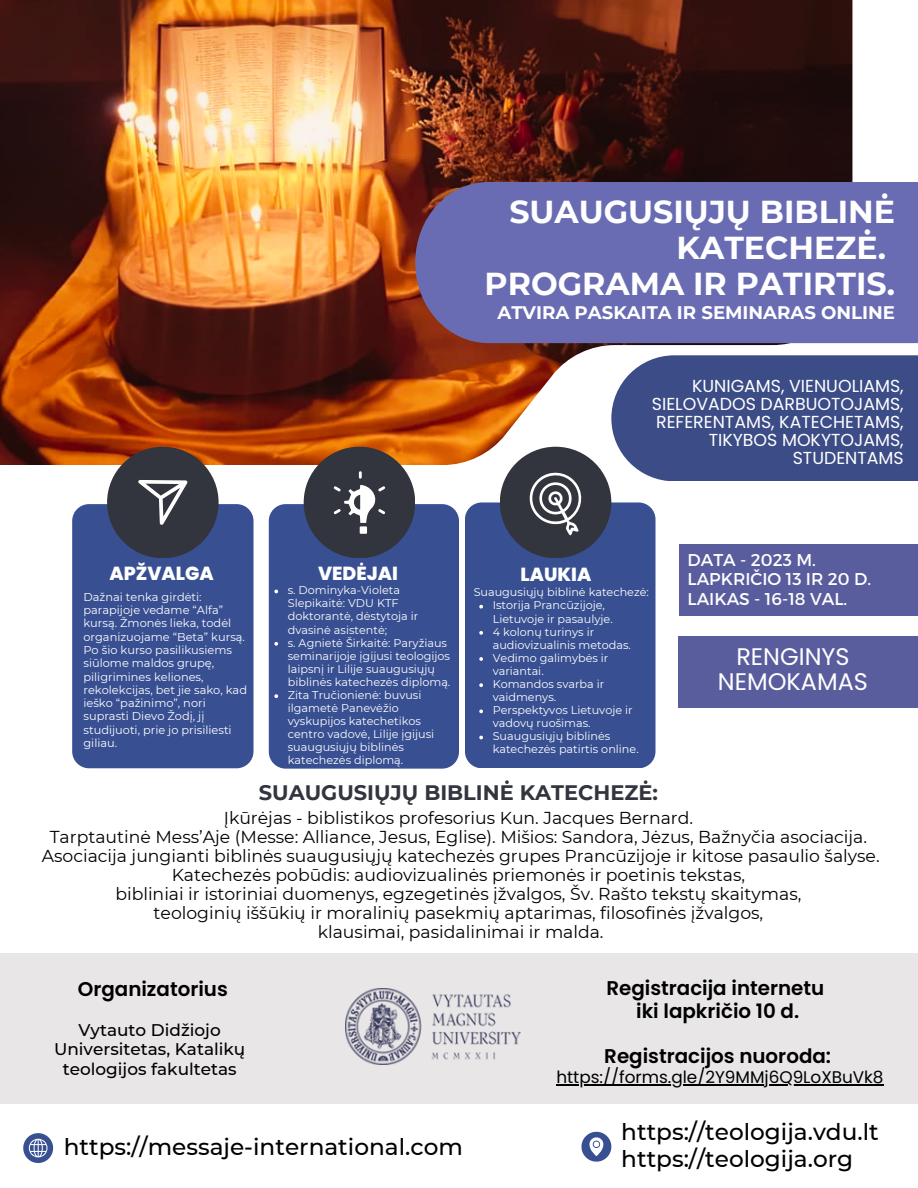
<style>
.page{position:relative;width:918px;height:1188px;background:#fff}
.page>*{position:absolute;margin:0;border:0;box-sizing:border-box;transform-origin:0 0}
.t1{font:700 31.65px/36px "Montserrat";color:#fff;text-align:right}
.t2{font:24px/25.8px "Poppins";color:#fff;text-align:center}
.t3{font:500 23.25px "Montserrat";color:#000}
.t4{font:700 21px "Montserrat";color:#32353e}
.t5{font:600 19.8px "Poppins";color:#000}
.t6{font:800 18.9px "Poppins";color:#fff}
.t7{font:700 18.15px "Montserrat";color:#fff}
.t8{font:17.4px/18px "Poppins";color:#fff;text-align:right}
.t9{font:17.25px "Montserrat";color:#000}
.t10{font:17.1px "Montserrat";color:#fff}
.t11{font:500 16.95px/19.6px "Montserrat";color:#000;text-align:center}
.t12{font:16.8px "Poppins";color:#000}
.t13{font:11.4px/13.2px "Montserrat";color:#fff}
.t14{font:11.25px/13px "Montserrat";color:#fff}
</style>
<div class="page">
<img style="left:0;top:0;width:852px;height:465px">
<div style="left:611px;top:355px;width:307px;height:126px;background:#3c4c86"></div>
<div style="left:679px;top:544px;width:239px;height:71px;background:#5a5d9d"></div>
<div style="left:678px;top:637px;width:240px;height:71px;background:#5a5d9d"></div>
<div style="left:72px;top:504px;width:182px;height:264px;background:#384f92;border-radius:17px"></div>
<div style="left:107px;top:447px;width:112px;height:111px;background:#32353e;border-radius:50%"></div>
<div style="left:269px;top:504px;width:190px;height:265px;background:#384f92;border-radius:17px"></div>
<div style="left:304px;top:447px;width:111px;height:111px;background:#32353e;border-radius:50%"></div>
<div style="left:465px;top:502px;width:191px;height:266px;background:#384f92;border-radius:17px"></div>
<div style="left:500px;top:447px;width:111px;height:111px;background:#32353e;border-radius:50%"></div>
<div style="left:0;top:953px;width:918px;height:151px;background:#e8e6e6"></div>
<div style="left:415px;top:182px;width:503px;height:161px;background:#696cb3"></div>
<svg style="left:23px;top:1133px;width:30px;height:30px"></svg>
<svg style="left:581px;top:1132px;width:30px;height:30px"></svg>
<svg style="left:138px;top:480px;width:50px;height:45px"></svg>
<svg style="left:334px;top:471px;width:51px;height:63px"></svg>
<svg style="left:530px;top:472px;width:52px;height:63px"></svg>
<img style="left:345px;top:989px;width:176px;height:75px">
<svg style="left:274px;top:590px;width:4px;height:3px"></svg>
<svg style="left:274px;top:642px;width:4px;height:4px"></svg>
<svg style="left:274px;top:694px;width:4px;height:4px"></svg>
<svg style="left:479px;top:605px;width:4px;height:4px"></svg>
<svg style="left:479px;top:631px;width:4px;height:4px"></svg>
<svg style="left:479px;top:657px;width:4px;height:4px"></svg>
<svg style="left:479px;top:683px;width:4px;height:4px"></svg>
<svg style="left:479px;top:709px;width:4px;height:4px"></svg>
<svg style="left:479px;top:736px;width:4px;height:3px"></svg>
<hr style="left:556px;top:1084px;width:328px;height:1px;background:#000">
<p class="t1" style="left:509px;top:194px;width:387px">SUAUGUSIŲJŲ BIBLINĖ<br>KATECHEZĖ.</p>
<p class="t1" style="left:485px;top:266px;width:412px">PROGRAMA IR PATIRTIS.</p>
<p class="t7" style="left:497px;top:301px;width:399px">ATVIRA PASKAITA IR SEMINARAS ONLINE</p>
<p class="t8" style="left:652px;top:377px;width:253px">KUNIGAMS, VIENUOLIAMS,<br>SIELOVADOS DARBUOTOJAMS,<br>REFERENTAMS, KATECHETAMS,<br>TIKYBOS MOKYTOJAMS,<br>STUDENTAMS</p>
<p class="t6" style="left:110px;top:560px;width:106px">APŽVALGA</p>
<p class="t13" style="left:83px;top:590px;width:165px">Dažnai tenka girdėti: parapijoje vedame “Alfa” kursą. Žmonės lieka, todėl organizuojame “Beta” kursą.<br>Po šio kurso pasilikusiems siūlome maldos grupę, piligrimines keliones, rekolekcijas, bet jie sako, kad ieško “pažinimo”, nori suprasti Dievo Žodį, jį studijuoti, prie jo prisiliesti giliau.</p>
<p class="t6" style="left:318px;top:560px;width:81px">VEDĖJAI</p>
<p class="t14" style="left:288px;top:584px;width:132px">s. Dominyka-Violeta<br>Slepikaitė: VDU KTF doktorantė, dėstytoja ir dvasinė asistentė;</p>
<p class="t14" style="left:288px;top:636px;width:164px">s. Agnietė Širkaitė: Paryžiaus seminarijoje įgijusi teologijos laipsnį ir Lilije suaugusiųjų biblinės katechezės diplomą.</p>
<p class="t14" style="left:288px;top:688px;width:148px">Zita Tručionienė: buvusi ilgametė Panevėžio vyskupijos katechetikos centro vadovė, Lilije įgijusi suaugusiųjų biblinės katechezės diplomą.</p>
<p class="t6" style="left:520px;top:562px;width:72px">LAUKIA</p>
<p class="t14" style="left:493px;top:599px;width:122px">Istorija Prancūzijoje,<br>Lietuvoje ir pasaulyje.</p>
<p class="t14" style="left:493px;top:625px;width:140px">4 kolonų turinys ir audiovizualinis metodas.</p>
<p class="t14" style="left:493px;top:651px;width:117px">Vedimo galimybės ir variantai.</p>
<p class="t14" style="left:493px;top:677px;width:113px">Komandos svarba ir vaidmenys.</p>
<p class="t14" style="left:493px;top:704px;width:142px">Perspektyvos Lietuvoje ir vadovų ruošimas.</p>
<p class="t14" style="left:493px;top:730px;width:147px">Suaugusiųjų biblinės katechezės patirtis online.</p>
<p class="t14" style="left:474px;top:586px;width:177px">Suaugusiųjų biblinė katechezė:</p>
<p class="t4" style="left:259px;top:780px;width:401px">SUAUGUSIŲJŲ BIBLINĖ KATECHEZĖ:</p>
<p class="t10" style="left:688px;top:549px;width:130px">DATA - 2023 M.</p>
<p class="t10" style="left:688px;top:568px;width:185px">LAPKRIČIO 13 IR 20 D.</p>
<p class="t10" style="left:688px;top:588px;width:161px">LAIKAS - 16-18 VAL.</p>
<p class="t2" style="left:718px;top:643px;width:152px">RENGINYS<br>NEMOKAMAS</p>
<p class="t9" style="left:224px;top:807px;width:471px">Įkūrėjas - biblistikos profesorius Kun. Jacques Bernard.</p>
<p class="t9" style="left:50px;top:826px;width:819px">Tarptautinė Mess’Aje (Messe: Alliance, Jesus, Eglise). Mišios: Sandora, Jėzus, Bažnyčia asociacija.</p>
<p class="t9" style="left:42px;top:845px;width:839px">Asociacija jungianti biblinės suaugusiųjų katechezės grupes Prancūzijoje ir kitose pasaulio šalyse.</p>
<p class="t9" style="left:172px;top:864px;width:575px">Katechezės pobūdis: audiovizualinės priemonės ir poetinis tekstas,</p>
<p class="t9" style="left:115px;top:883px;width:688px">bibliniai ir istoriniai duomenys, egzegetinės įžvalgos, Šv. Rašto tekstų skaitymas,</p>
<p class="t9" style="left:154px;top:902px;width:611px">teologinių iššūkių ir moralinių pasekmių aptarimas, filosofinės įžvalgos,</p>
<p class="t9" style="left:318px;top:922px;width:287px">klausimai, pasidalinimai ir malda.</p>
<p class="t5" style="left:78px;top:975px;width:152px">Organizatorius</p>
<p class="t11" style="left:54px;top:1020px;width:193px">Vytauto Didžiojo<br>Universitetas, Katalikų teologijos fakultetas</p>
<p class="t3" style="left:64px;top:1132px;width:401px">https://messaje-international.com</p>
<p class="t5" style="left:606px;top:974px;width:219px">Registracija internetu</p>
<p class="t5" style="left:636px;top:997px;width:165px">iki lapkričio 10 d.</p>
<p class="t5" style="left:604px;top:1042px;width:228px">Registracijos nuoroda:</p>
<p class="t12" style="left:556px;top:1065px;width:329px">https://forms.gle/2Y9MMj6Q9LoXBuVk8</p>
<p class="t3" style="left:621px;top:1118px;width:259px">https://teologija.vdu.lt</p>
<p class="t3" style="left:621px;top:1144px;width:233px">https://teologija.org</p>
</div>
